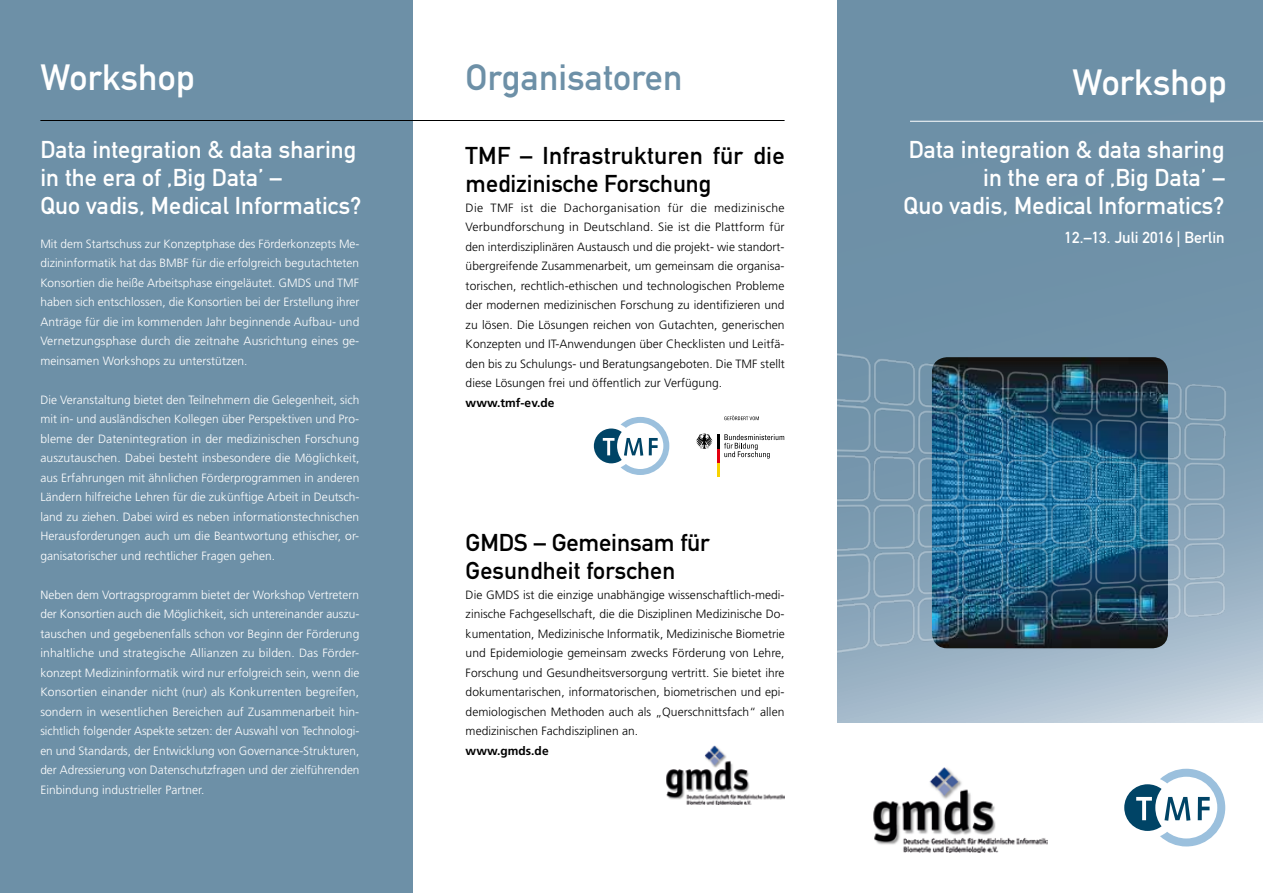
<style>
.page{position:relative;width:1263px;height:893px;background:#fff}
.page>*{position:absolute;margin:0;border:0;box-sizing:border-box;transform-origin:0 0}
.t1{font:36px "DIN Mittelschrift Std";letter-spacing:.005em;color:#fff}
.t2{font:36px "DIN Mittelschrift Std";letter-spacing:.005em;color:#6d90a7}
.t3{font:24px/28.5px "DIN Mittelschrift Std";letter-spacing:.005em;color:#fff}
.t4{font:24px/28.5px "DIN Mittelschrift Std";color:#000}
.t5{font:15.75px "DIN Mittelschrift Std";letter-spacing:.005em;color:#fff}
.t6{font:300 12px/19.5px "Frutiger LT Std";letter-spacing:.005em;color:#fff;text-align:justify}
.t7{font:300 12px/19.5px "Frutiger LT Std";letter-spacing:.005em;color:#000;text-align:justify}
.t8{font:700 12px "Frutiger LT Std";letter-spacing:.005em;color:#000}
</style>
<div class="page">
<div style="left:838px;top:0;width:425px;height:723px;background:#6e90a7"></div>
<div style="left:0;top:0;width:412px;height:893px;background:#6d90a7"></div>
<svg style="left:1124px;top:769px;width:101px;height:77px"></svg>
<svg style="left:594px;top:417px;width:75px;height:58px"></svg>
<hr style="left:40px;top:120px;width:744px;height:1px;background:#000">
<svg style="left:696px;top:434px;width:88px;height:43px"></svg>
<svg style="left:724px;top:416px;width:35px;height:4px"></svg>
<hr style="left:910px;top:121px;width:353px;height:1px;background:#fff">
<img style="left:838px;top:353px;width:421px;height:370px">
<img style="left:873px;top:767px;width:174px;height:86px">
<img style="left:666px;top:745px;width:118px;height:60px">
<h1 class="t1" style="left:40px;top:56px;width:156px">Workshop</h1>
<h2 class="t3" style="left:40px;top:135px;width:323px">Data integration &amp; data sharing in the era of ‚Big Data’ –<br>Quo vadis, Medical Informatics?</h2>
<p class="t6" style="left:40px;top:234px;width:321px">Mit dem Startschuss zur Konzeptphase des Förderkonzepts Me&shy;dizininformatik hat das BMBF für die erfolgreich begutachteten Konsortien die heiße Arbeitsphase eingeläutet. GMDS und TMF haben sich entschlossen, die Konsortien bei der Erstellung ihrer Anträge für die im kommenden Jahr beginnende Aufbau- und Vernetzungsphase durch die zeitnahe Ausrichtung eines ge&shy;meinsamen Workshops zu unterstützen.</p>
<p class="t6" style="left:40px;top:390px;width:321px">Die Veranstaltung bietet den Teilnehmern die Gelegenheit, sich mit in- und ausländischen Kollegen über Perspektiven und Pro&shy;bleme der Datenintegration in der medizinischen Forschung auszutauschen. Dabei besteht insbesondere die Möglichkeit, aus Erfahrungen mit ähnlichen Förderprogrammen in anderen Ländern hilfreiche Lehren für die zukünftige Arbeit in Deutsch&shy;land zu ziehen. Dabei wird es neben informationstechnischen Herausforderungen auch um die Beantwortung ethischer, or&shy;ganisatorischer und rechtlicher Fragen gehen.</p>
<p class="t6" style="left:40px;top:585px;width:321px">Neben dem Vortragsprogramm bietet der Workshop Vertretern der Konsortien auch die Möglichkeit, sich untereinander auszu&shy;tauschen und gegebenenfalls schon vor Beginn der Förderung inhaltliche und strategische Allianzen zu bilden. Das Förder&shy;konzept Medizininformatik wird nur erfolgreich sein, wenn die Konsortien einander nicht (nur) als Konkurrenten begreifen, sondern in wesentlichen Bereichen auf Zusammenarbeit hin&shy;sichtlich folgender Aspekte setzen: der Auswahl von Technologi&shy;en und Standards, der Entwicklung von Governance-Strukturen, der Adressierung von Datenschutzfragen und der zielführenden Einbindung industrieller Partner.</p>
<h1 class="t2" style="left:466px;top:56px;width:218px">Organisatoren</h1>
<h2 class="t4" style="left:466px;top:141px;width:320px">TMF – Infrastrukturen für die medizinische Forschung</h2>
<p class="t7" style="left:466px;top:198px;width:321px">Die TMF ist die Dachorganisation für die medizinische Verbundforschung in Deutschland. Sie ist die Plattform für den interdisziplinären Austausch und die projekt- wie standort&shy;übergreifende Zusammenarbeit, um gemeinsam die organisa&shy;torischen, rechtlich-ethischen und technologischen Probleme der modernen medizinischen Forschung zu identifizieren und zu lösen. Die Lösungen reichen von Gutachten, generischen Konzepten und IT-Anwendungen über Checklisten und Leitfä&shy;den bis zu Schulungs- und Beratungsangeboten. Die TMF stellt diese Lösungen frei und öffentlich zur Verfügung.</p>
<p class="t8" style="left:466px;top:395px;width:90px">www.tmf-ev.de</p>
<h2 class="t4" style="left:466px;top:528px;width:246px">GMDS – Gemeinsam für<br>Gesundheit forschen</h2>
<p class="t7" style="left:466px;top:585px;width:321px">Die GMDS ist die einzige unabhängige wissenschaftlich-medi&shy;zinische Fachgesellschaft, die die Disziplinen Medizinische Do&shy;kumentation, Medizinische Informatik, Medizinische Biometrie und Epidemiologie gemeinsam zwecks Förderung von Lehre, Forschung und Gesundheitsversorgung vertritt. Sie bietet ihre dokumentarischen, informatorischen, biometrischen und epi&shy;demiologischen Methoden auch als „Querschnittsfach“ allen medizinischen Fachdisziplinen an.</p>
<p class="t8" style="left:466px;top:743px;width:85px">www.gmds.de</p>
<h1 class="t1" style="left:1072px;top:61px;width:156px">Workshop</h1>
<h2 class="t3" style="left:903px;top:135px;width:323px;text-align:right">Data integration &amp; data sharing in the era of ‚Big Data’ –<br>Quo vadis, Medical Informatics?</h2>
<h3 class="t5" style="left:1064px;top:228px;width:162px">12.–13. Juli 2016 | Berlin</h3>
</div>
